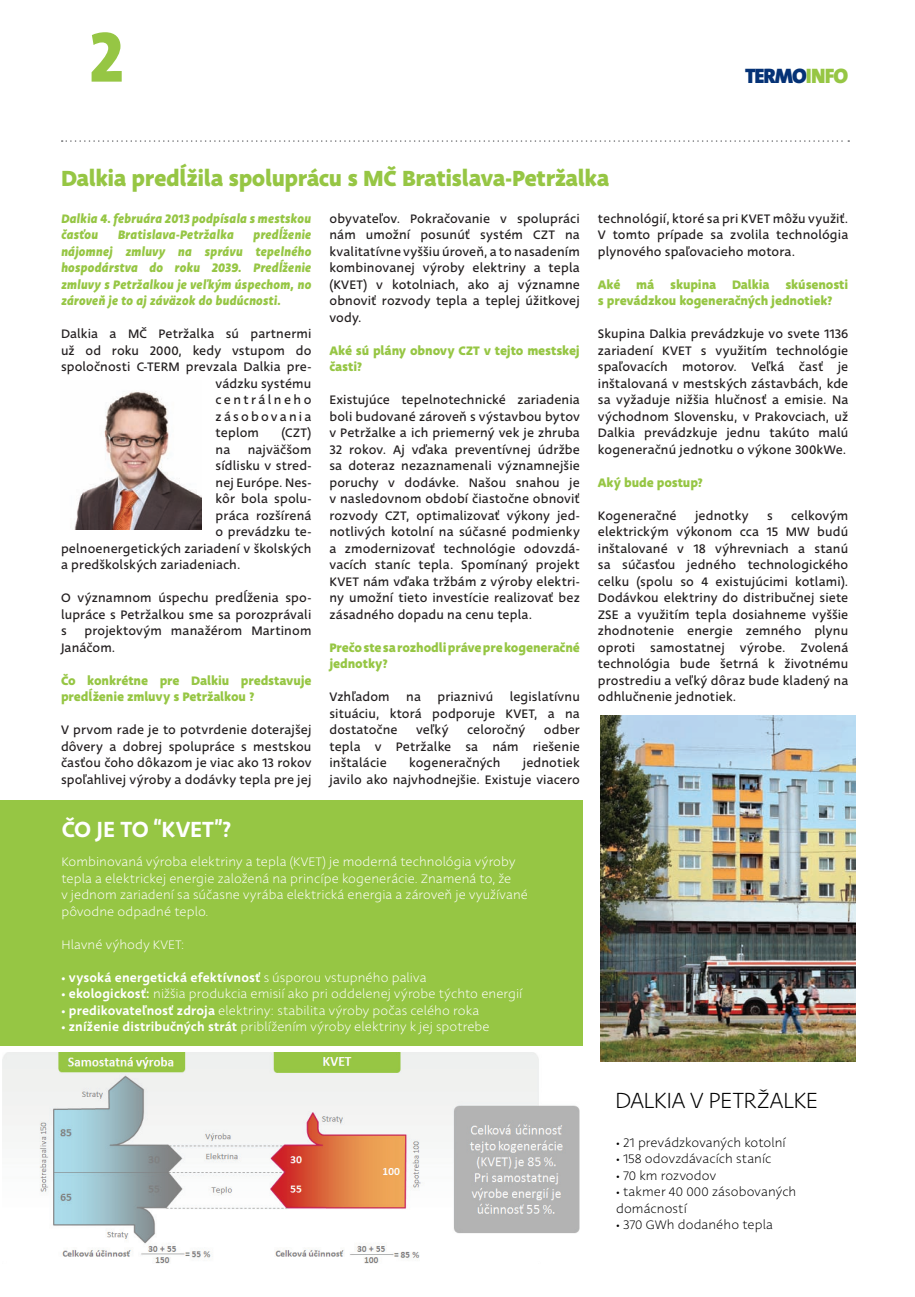
<style>
.page{position:relative;width:915px;height:1297px;background:#fff}
.page>*{position:absolute;margin:0;border:0;box-sizing:border-box;transform-origin:0 0}
.t1{font:72px "The Mix Extra Bold Caps";color:#96c644}
.t2{font:700 24px "Deva Ideal";letter-spacing:-.02em;color:#96c644}
.t3{font:300 24px "Deva Ideal";letter-spacing:-.02em;color:#000}
.t4{font:500 24px "Deva Ideal";letter-spacing:-.01em;color:#fff}
.t5{font:900 21px "The Sans";letter-spacing:-.05em;color:#053276}
.t6{font:13.5px/16.5px "Deva Ideal";letter-spacing:.01em;color:#231f20;text-align:justify}
.t7{font:300 13.5px/16.5px "Deva Ideal";letter-spacing:.01em;color:#fff}
.t8{font:700 13.5px/16.5px "Deva Ideal";letter-spacing:-.005em;color:#96c644}
.t9{font:italic 700 13.5px/16.5px "Deva Ideal";letter-spacing:-.01em;color:#96c644}
.t10{font:300 13.5px/16.5px "Deva Ideal";letter-spacing:.01em;color:#000}
.t11{font:500 13.5px "Deva Ideal";letter-spacing:.01em;color:#fff}
.t12{font:13.5px "Deva Ideal";letter-spacing:.18em;color:#231f20}
.t13{font:13.5px "Deva Ideal";letter-spacing:.165em;color:#231f20}
.s1{color:#96c644}
.s2{font-weight:300}
.s3{font-weight:500}
</style>
<div class="page">
<svg style="left:62px;top:140px;width:786px;height:2px"></svg>
<img style="left:2px;top:1052px;width:578px;height:212px">
<div style="left:0;top:800px;width:582px;height:246px;background:#96c644"></div>
<img style="left:74px;top:391px;width:128px;height:138px">
<img style="left:600px;top:715px;width:255px;height:347px">
<h1 class="t1" style="left:88px;top:16px;width:37px">2</h1>
<h2 class="t2" style="left:61px;top:162px;width:549px">Dalkia predĺžila spoluprácu s MČ Bratislava-Petržalka</h2>
<h3 class="t5" style="left:745px;top:58px;width:104px">TERMO<span class="s1">INFO</span></h3>
<p class="t9" style="left:61px;top:210px;width:252px">Dalkia 4. februára 2013 podpísala s mestskou časťou</p>
<p class="t9" style="left:61px;top:227px;width:252px;text-align:justify;text-indent:192px">predĺženie nájomnej zmluvy na správu tepelného hospodárstva do roku 2039. Predĺženie zmluvy s Petržalkou je veľkým úspechom, no zároveň je to aj záväzok do budúcnosti.</p>
<p class="t6" style="left:61px;top:326px;width:252px">Dalkia a MČ Petržalka sú partnermi</p>
<p class="t6" style="left:61px;top:342px;width:252px">už od roku 2000, kedy vstupom do</p>
<p class="t6" style="left:61px;top:359px;width:252px">spoločnosti C-TERM prevzala Dalkia pre-</p>
<p class="t6" style="left:215px;top:375px;width:97px">vádzku systému</p>
<p class="t12" style="left:215px;top:391px;width:97px">centrálneho</p>
<p class="t13" style="left:215px;top:408px;width:97px">zásobovania</p>
<p class="t6" style="left:215px;top:425px;width:45px">teplom</p>
<p class="t6" style="left:281px;top:425px;width:31px">(CZT)</p>
<p class="t6" style="left:215px;top:441px;width:16px">na</p>
<p class="t6" style="left:248px;top:441px;width:65px">najväčšom</p>
<p class="t6" style="left:215px;top:458px;width:97px">sídlisku v stred-</p>
<p class="t6" style="left:215px;top:474px;width:97px">nej Európe. Nes-</p>
<p class="t6" style="left:215px;top:491px;width:97px">kôr bola spolu-</p>
<p class="t6" style="left:215px;top:507px;width:97px">práca rozšírená</p>
<p class="t6" style="left:215px;top:524px;width:97px">o prevádzku te-</p>
<p class="t6" style="left:61px;top:540px;width:252px">pelnoenergetických zariadení v školských</p>
<p class="t6" style="left:61px;top:557px;width:181px">a predškolských zariadeniach.</p>
<p class="t6" style="left:61px;top:590px;width:252px">O významnom úspechu predĺženia spo&shy;lupráce s Petržalkou sme sa porozprávali s</p>
<p class="t9" style="left:118px;top:227px;width:118px">Bratislava-Petržalka</p>
<p class="t6" style="left:61px;top:623px;width:252px;text-indent:24px">projektovým manažérom Martinom<br>Janáčom.</p>
<p class="t8" style="left:61px;top:672px;width:252px">Čo konkrétne pre Dalkiu predstavuje predĺženie zmluvy s Petržalkou ?</p>
<p class="t6" style="left:61px;top:722px;width:252px">V prvom rade je to potvrdenie doterajšej dôvery a dobrej spolupráce s mestskou časťou čoho dôkazom je viac ako 13 rokov spoľahlivej výroby a dodávky tepla pre jej</p>
<h2 class="t4" style="left:62px;top:813px;width:171px">čo je to “kvet”?</h2>
<p class="t6" style="left:329px;top:210px;width:252px">obyvateľov. Pokračovanie v spolupráci nám umožní posunúť systém CZT na kvalitatívne vyššiu úroveň, a to nasadením kombinovanej výroby elektriny a tepla (KVET) v kotolniach, ako aj významne obnoviť rozvody tepla a teplej úžitkovej vody.</p>
<p class="t8" style="left:329px;top:342px;width:252px">Aké sú plány obnovy CZT v tejto mestskej časti?</p>
<p class="t6" style="left:329px;top:392px;width:252px">Existujúce tepelnotechnické zariadenia boli budované zároveň s výstavbou bytov v Petržalke a ich priemerný vek je zhruba 32 rokov. Aj vďaka preventívnej údržbe sa doteraz nezaznamenali významnejšie poruchy v dodávke. Našou snahou je v nasledovnom období čiastočne obnoviť rozvody CZT, optimalizovať výkony jed&shy;notlivých kotolní na súčasné podmienky a zmodernizovať technológie odovzdá&shy;vacích staníc tepla. Spomínaný projekt KVET nám vďaka tržbám z výroby elektri&shy;ny umožní tieto investície realizovať bez zásadného dopadu na cenu tepla.</p>
<p class="t8" style="left:329px;top:639px;width:252px">Prečo ste sa rozhodli práve pre kogeneračné jednotky?</p>
<p class="t6" style="left:329px;top:689px;width:252px">Vzhľadom na priaznivú legislatívnu situáciu, ktorá podporuje KVET, a na dostatočne</p>
<p class="t6" style="left:416px;top:722px;width:34px">veľký</p>
<p class="t6" style="left:467px;top:722px;width:60px">celoročný</p>
<p class="t6" style="left:329px;top:722px;width:252px;text-indent:214px">odber tepla v Petržalke sa nám riešenie inštalácie</p>
<p class="t6" style="left:409px;top:755px;width:93px">kogeneračných</p>
<p class="t6" style="left:329px;top:755px;width:252px;text-align:right">jednotiek<br>javilo ako najvhodnejšie. Existuje viacero</p>
<p class="t7" style="left:61px;top:854px;width:468px">Kombinovaná výroba elektriny a tepla (KVET) je moderná technológia výroby tepla a elektrickej energie založená na princípe kogenerácie. Znamená to, že<br>v jednom zariadení sa súčasne vyrába elektrická energia a zároveň je využívané pôvodne odpadné teplo.</p>
<p class="t7" style="left:61px;top:937px;width:124px">Hlavné výhody KVET:</p>
<p class="t11" style="left:61px;top:969px;width:366px">• vysoká energetická efektívnosť <span class="s2">s úsporou vstupného paliva</span></p>
<p class="t7" style="left:61px;top:986px;width:462px"><span class="s3">• ekologickosť:</span> nižšia produkcia emisií ako pri oddelenej výrobe týchto energií</p>
<p class="t7" style="left:61px;top:1003px;width:419px"><span class="s3">• predikovateľnosť zdroja</span> elektriny: stabilita výroby počas celého roka</p>
<p class="t7" style="left:61px;top:1019px;width:429px"><span class="s3">• zníženie distribučných strát</span> priblížením výroby elektriny k jej spotrebe</p>
<p class="t6" style="left:597px;top:210px;width:252px">technológií, ktoré sa pri KVET môžu využiť.<br>V tomto prípade sa zvolila technológia plynového spaľovacieho motora.</p>
<p class="t8" style="left:597px;top:276px;width:252px">Aké má skupina Dalkia skúsenosti s prevádzkou kogeneračných jednotiek?</p>
<p class="t6" style="left:597px;top:326px;width:252px">Skupina Dalkia prevádzkuje vo svete 1136 zariadení KVET s využitím technológie spaľovacích motorov. Veľká časť je inštalovaná v mestských zástavbách, kde sa vyžaduje nižšia hlučnosť a emisie. Na východnom Slovensku, v Prakovciach, už Dalkia prevádzkuje jednu takúto malú kogeneračnú jednotku o výkone 300kWe.</p>
<p class="t8" style="left:597px;top:474px;width:107px">Aký bude postup?</p>
<p class="t6" style="left:597px;top:507px;width:80px">Kogeneračné</p>
<p class="t6" style="left:694px;top:507px;width:55px">jednotky</p>
<p class="t6" style="left:767px;top:507px;width:7px">s</p>
<p class="t6" style="left:597px;top:507px;width:252px;text-indent:193px">celkovým elektrickým výkonom cca 15 MW budú inštalované v 18 výhrevniach a stanú sa súčasťou jedného technologického celku (spolu so 4 existujúcimi kotlami).<br>Dodávkou elektriny do distribučnej siete ZSE a využitím tepla dosiahneme vyššie zhodnotenie energie zemného plynu oproti samostatnej výrobe. Zvolená technológia bude šetrná k životnému prostrediu a veľký dôraz bude kladený na odhlučnenie jednotiek.</p>
<h2 class="t3" style="left:614px;top:1085px;width:190px">dalkia v petržalke</h2>
<p class="t10" style="left:616px;top:1135px;width:171px">• 21 prevádzkovaných kotolní</p>
<p class="t10" style="left:616px;top:1151px;width:157px">• 158 odovzdávacích staníc</p>
<p class="t10" style="left:616px;top:1168px;width:101px">• 70 km rozvodov</p>
<p class="t10" style="left:616px;top:1184px;width:182px">• takmer 40 000 zásobovaných domácností</p>
<p class="t10" style="left:616px;top:1217px;width:158px">• 370 GWh dodaného tepla</p>
</div>
